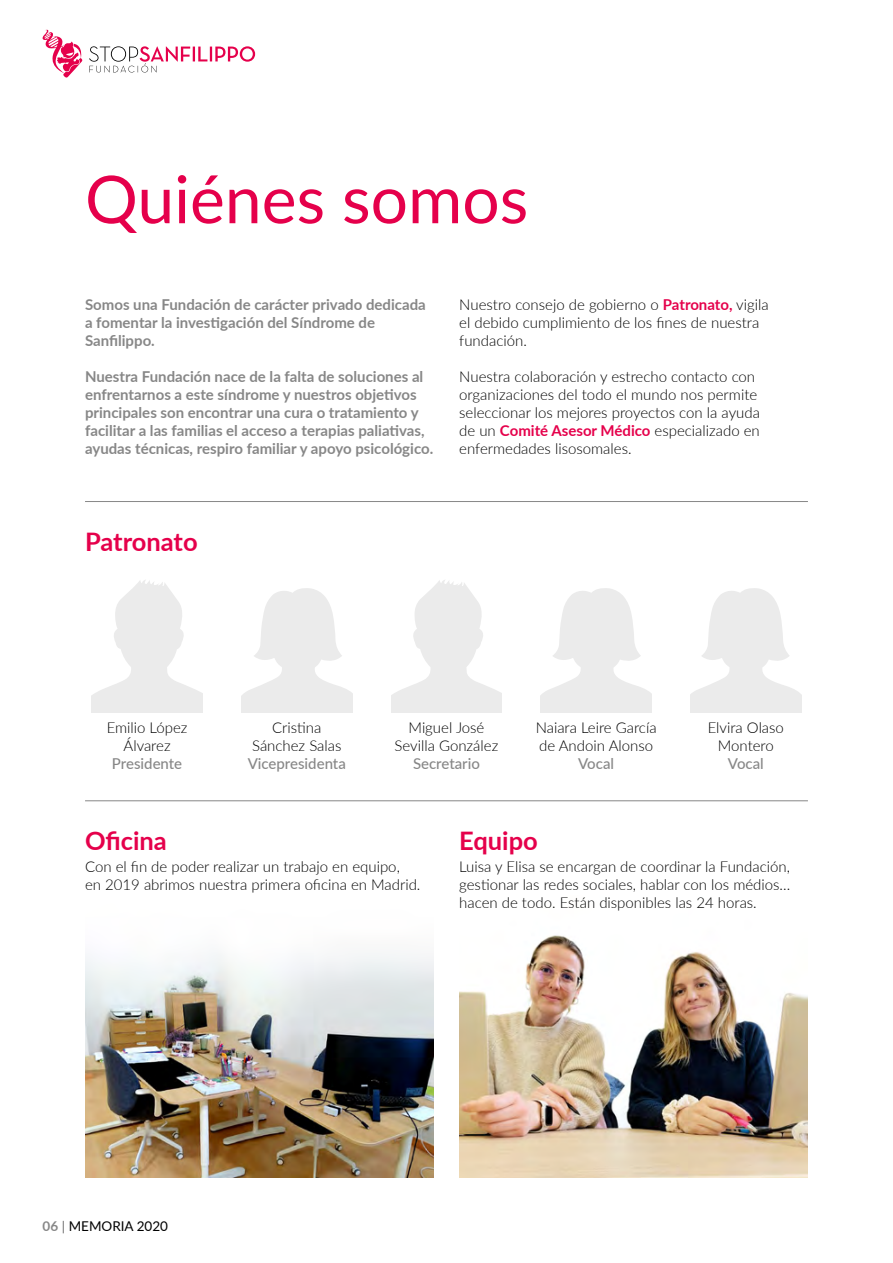
<style>
.page{position:relative;width:893px;height:1263px;background:#fff}
.page>*{position:absolute;margin:0;border:0;box-sizing:border-box;transform-origin:0 0}
.t1{font:66px "Lato";color:#e5004b}
.t2{font:700 25.5px "Lato";color:#e5004b}
.t3{font:300 15px/18px "Lato";color:#000}
.t4{font:700 15px/18px "Lato";color:#878787}
.t5{font:500 15px "Lato";color:#878787}
.t6{font:13.5px "Lato";color:#000}
.s1{font-weight:700;color:#e5004b}
.s2{font-weight:700;color:#878787}
.s3{font-weight:300}
</style>
<div class="page">
<svg style="left:89px;top:46px;width:166px;height:27px"></svg>
<svg style="left:42px;top:29px;width:41px;height:49px"></svg>
<img style="left:459px;top:935px;width:349px;height:243px">
<img style="left:85px;top:953px;width:349px;height:225px">
<hr style="left:85px;top:501px;width:723px;height:1px;background:#878787">
<hr style="left:85px;top:800px;width:723px;height:1px;background:#878787">
<svg style="left:92px;top:580px;width:110px;height:133px"></svg>
<svg style="left:241px;top:588px;width:111px;height:125px"></svg>
<svg style="left:391px;top:580px;width:111px;height:133px"></svg>
<svg style="left:541px;top:588px;width:110px;height:125px"></svg>
<svg style="left:690px;top:588px;width:111px;height:125px"></svg>
<h1 class="t1" style="left:85px;top:152px;width:445px">Quiénes somos</h1>
<p class="t4" style="left:85px;top:295px;width:342px">Somos una Fundación de carácter privado dedicada a fomentar la investigación del Síndrome de<br>Sanfilippo.</p>
<p class="t4" style="left:85px;top:367px;width:350px">Nuestra Fundación nace de la falta de soluciones al enfrentarnos a este síndrome y nuestros objetivos principales son encontrar una cura o tratamiento y facilitar a las familias el acceso a terapias paliativas, ayudas técnicas, respiro familiar y apoyo psicológico.</p>
<p class="t3" style="left:459px;top:295px;width:311px">Nuestro consejo de gobierno o <span class="s1">Patronato,</span> vigila el debido cumplimiento de los fines de nuestra fundación.</p>
<p class="t3" style="left:459px;top:367px;width:302px">Nuestra colaboración y estrecho contacto con organizaciones del todo el mundo nos permite seleccionar los mejores proyectos con la ayuda de un <span class="s1">Comité Asesor Médico</span> especializado en enfermedades lisosomales.</p>
<h2 class="t2" style="left:85px;top:522px;width:114px">Patronato</h2>
<p class="t3" style="left:107px;top:718px;width:82px;text-align:center">Emilio López<br>Álvarez</p>
<p class="t5" style="left:112px;top:753px;width:72px">Presidente</p>
<p class="t3" style="left:252px;top:718px;width:91px;text-align:center">Cristina<br>Sánchez Salas</p>
<p class="t5" style="left:248px;top:753px;width:100px">Vicepresidenta</p>
<p class="t3" style="left:395px;top:718px;width:105px;text-align:center">Miguel José<br>Sevilla González</p>
<p class="t5" style="left:413px;top:753px;width:68px">Secretario</p>
<p class="t3" style="left:536px;top:718px;width:122px">Naiara Leire García de Andoin Alonso</p>
<p class="t5" style="left:578px;top:753px;width:37px">Vocal</p>
<p class="t3" style="left:708px;top:718px;width:78px;text-align:center">Elvira Olaso<br>Montero</p>
<p class="t5" style="left:728px;top:753px;width:37px">Vocal</p>
<h2 class="t2" style="left:85px;top:822px;width:83px">Oficina</h2>
<p class="t3" style="left:85px;top:857px;width:337px">Con el fin de poder realizar un trabajo en equipo,<br>en 2019 abrimos nuestra primera oficina en Madrid.</p>
<h2 class="t2" style="left:459px;top:822px;width:80px">Equipo</h2>
<p class="t3" style="left:459px;top:857px;width:333px;text-align:justify">Luisa y Elisa se encargan de coordinar la Fundación, gestionar las redes sociales, hablar con los médios… hacen de todo. Están disponibles las 24 horas.</p>
<p class="t6" style="left:43px;top:1217px;width:127px"><span class="s2">06</span> <span class="s3">|</span> MEMORIA 2020</p>
</div>
